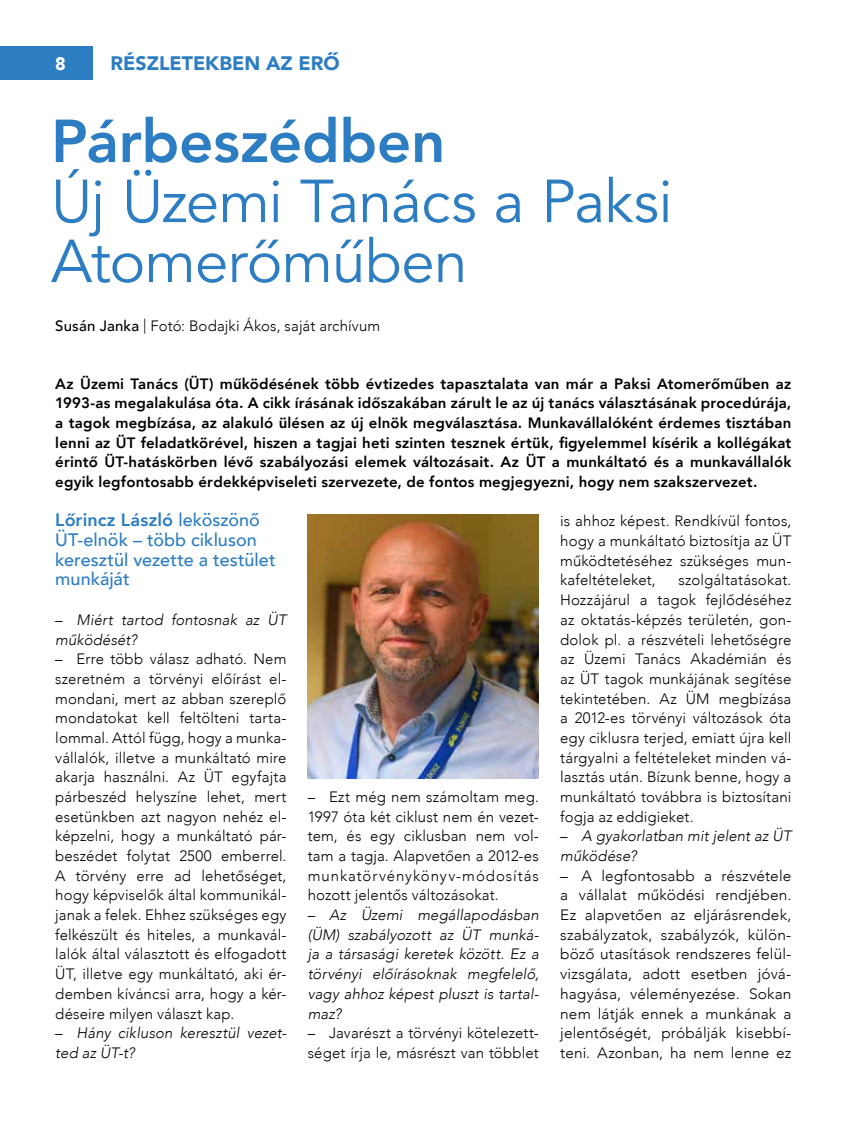
<style>
.page{position:relative;width:851px;height:1127px;background:#fff}
.page>*{position:absolute;margin:0;border:0;box-sizing:border-box;transform-origin:0 0}
.t1{font:60px/60px "Avenir";letter-spacing:-.015em;color:#2c7dc1}
.t2{font:800 60px "Avenir";letter-spacing:-.005em;color:#2c7dc1}
.t3{font:900 19.5px "Avenir";color:#2c7dc1}
.t4{font:500 18px/19.6px "Avenir";color:#2c7dc1}
.t5{font:900 18px "Avenir";color:#fff}
.t6{font:300 15px/19.6px "Avenir";letter-spacing:.01em;color:#000;text-align:justify}
.t7{font:800 15px/19.6px "Avenir";letter-spacing:.01em;color:#000;text-align:justify}
.t8{font:italic 300 15px/19.6px "Avenir";letter-spacing:.01em;color:#000}
.s1{font-weight:500}
.s2{font-weight:800}
.s3{font-style:normal}
</style>
<div class="page">
<div style="left:0;top:47px;width:92px;height:33px;background:#2c7dc1"></div>
<img style="left:308px;top:514px;width:231px;height:264px">
<p class="t5" style="left:55px;top:48px;width:12px">8</p>
<h2 class="t3" style="left:111px;top:46px;width:230px">RÉSZLETEKBEN AZ ERŐ</h2>
<h1 class="t2" style="left:51px;top:94px;width:396px">Párbeszédben</h1>
<h1 class="t1" style="left:51px;top:172px;width:623px">Új Üzemi Tanács a Paksi<br>Atomerőműben</h1>
<p class="t6" style="left:55px;top:316px;width:326px"><span class="s1">Susán Janka</span> | Fotó: Bodajki Ákos, saját archívum</p>
<p class="t7" style="left:55px;top:374px;width:737px">Az Üzemi Tanács (ÜT) működésének több évtizedes tapasztalata van már a Paksi Atomerőműben az 1993-as megalakulása óta. A cikk írásának időszakában zárult le az új tanács választásának procedúrája, a tagok megbízása, az alakuló ülésen az új elnök megválasztása. Munkavállalóként érdemes tisztában lenni az ÜT feladatkörével, hiszen a tagjai heti szinten tesznek értük, figyelemmel kísérik a kollégákat érintő ÜT-hatáskörben lévő szabályozási elemek változásait. Az ÜT a munkáltató és a munkavállalók egyik legfontosabb érdekképviseleti szervezete, de fontos megjegyezni, hogy nem szakszervezet.</p>
<p class="t4" style="left:55px;top:509px;width:222px"><span class="s2">Lőrincz László</span> leköszönő<br>ÜT-elnök – több cikluson keresztül vezette a testület munkáját</p>
<p class="t8" style="left:55px;top:610px;width:233px"><span class="s3">–</span> Miért tartod fontosnak az ÜT működését?</p>
<p class="t6" style="left:55px;top:649px;width:233px">– Erre több válasz adható. Nem szeretném a törvényi előírást el&shy;mondani, mert az abban szereplő mondatokat kell feltölteni tarta&shy;lommal. Attól függ, hogy a munka&shy;vállalók, illetve a munkáltató mire akarja használni. Az ÜT egyfajta párbeszéd helyszíne lehet, mert esetünkben azt nagyon nehéz el&shy;képzelni, hogy a munkáltató pár&shy;beszédet folytat 2500 emberrel.<br>A törvény erre ad lehetőséget, hogy képviselők által kommunikál&shy;janak a felek. Ehhez szükséges egy felkészült és hiteles, a munkavál&shy;lalók által választott és elfogadott ÜT, illetve egy munkáltató, aki ér&shy;demben kíváncsi arra, hogy a kér&shy;déseire milyen választ kap.</p>
<p class="t8" style="left:55px;top:1023px;width:233px"><span class="s3">–</span> Hány cikluson keresztül vezet&shy;ted az ÜT-t?</p>
<p class="t6" style="left:560px;top:511px;width:233px">is ahhoz képest. Rendkívül fontos, hogy a munkáltató biztosítja az ÜT működtetéséhez szükséges mun&shy;kafeltételeket,</p>
<p class="t6" style="left:560px;top:570px;width:233px;text-indent:118px">szolgáltatásokat.<br>Hozzájárul a tagok fejlődéséhez az oktatás-képzés területén, gon&shy;dolok pl. a részvételi lehetőségre az Üzemi Tanács Akadémián és az ÜT tagok munkájának segítése tekintetében. Az ÜM megbízása a 2012-es törvényi változások óta egy ciklusra terjed, emiatt újra kell tárgyalni a feltételeket minden vá&shy;lasztás után. Bízunk benne, hogy a munkáltató továbbra is biztosítani fogja az eddigieket.</p>
<p class="t8" style="left:560px;top:826px;width:233px"><span class="s3">–</span> A gyakorlatban mit jelent az ÜT működése?</p>
<p class="t6" style="left:560px;top:866px;width:233px">– A legfontosabb a részvétele a vállalat működési rendjében.<br>Ez alapvetően az eljárásrendek, szabályzatok, szabályzók, külön&shy;böző utasítások rendszeres felül&shy;vizsgálata, adott esetben jóvá&shy;hagyása, véleményezése. Sokan nem látják ennek a munkának a jelentőségét, próbálják kisebbí&shy;teni. Azonban, ha nem lenne ez</p>
<p class="t6" style="left:308px;top:787px;width:233px">– Ezt még nem számoltam meg.<br>1997 óta két ciklust nem én vezet&shy;tem, és egy ciklusban nem vol&shy;tam a tagja. Alapvetően a 2012-es munkatörvénykönyv-módosítás hozott jelentős változásokat.</p>
<p class="t8" style="left:308px;top:905px;width:233px;text-align:justify"><span class="s3">–</span> Az Üzemi megállapodásban (ÜM) szabályozott az ÜT munká&shy;ja a társasági keretek között. Ez a törvényi előírásoknak megfelelő, vagy ahhoz képest pluszt is tartal&shy;maz?</p>
<p class="t6" style="left:308px;top:1023px;width:233px">– Javarészt a törvényi kötelezett&shy;séget írja le, másrészt van többlet</p>
</div>
